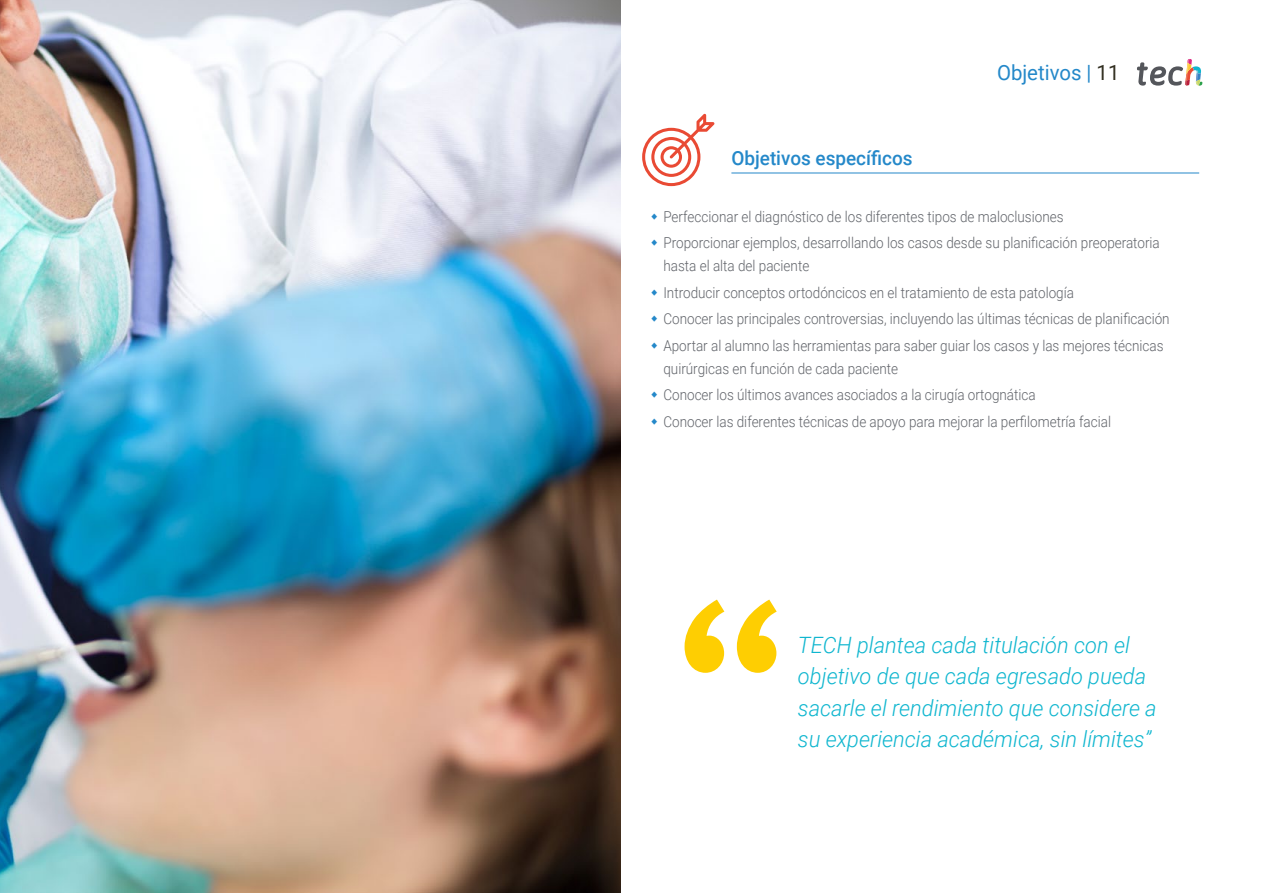
<style>
.page{position:relative;width:1263px;height:893px;background:#fff}
.page>*{position:absolute;margin:0;border:0;box-sizing:border-box;transform-origin:0 0}
.t1{font:italic 300 22.5px/31.5px "Roboto";color:#0fb6cf}
.t2{font:21px "Roboto";color:#2488c9}
.t3{font:500 19.5px "Roboto";color:#2488c9}
.t4{font:300 15px/26.7px "Roboto";color:#61646a;scale:.9 1}
.s1{color:#312e20}
</style>
<div class="page">
<svg style="left:1137px;top:59px;width:65px;height:27px"></svg>
<svg style="left:684px;top:600px;width:93px;height:73px"></svg>
<hr style="left:731px;top:173px;width:468px;height:1px;background:#2488c9">
<svg style="left:642px;top:114px;width:72px;height:72px"></svg>
<img style="left:0;top:0;width:621px;height:893px">
<h3 class="t3" style="left:731px;top:144px;width:183px">Objetivos específicos</h3>
<h2 class="t2" style="left:997px;top:57px;width:124px">Objetivos | <span class="s1">11</span></h2>
<p class="t4" style="left:663px;top:202px;width:553px">Perfeccionar el diagnóstico de los diferentes tipos de maloclusiones<br>Proporcionar ejemplos, desarrollando los casos desde su planificación preoperatoria</p>
<p class="t4" style="left:663px;top:252px;width:564px">hasta el alta del paciente<br>Introducir conceptos ortodóncicos en el tratamiento de esta patología<br>Conocer las principales controversias, incluyendo las últimas técnicas de planificación Aportar al alumno las herramientas para saber guiar los casos y las mejores técnicas</p>
<p class="t4" style="left:663px;top:354px;width:499px">quirúrgicas en función de cada paciente<br>Conocer los últimos avances asociados a la cirugía ortognática<br>Conocer las diferentes técnicas de apoyo para mejorar la perfilometría facial</p>
<h1 class="t1" style="left:798px;top:628px;width:360px">TECH plantea cada titulación con el objetivo de que cada egresado pueda sacarle el rendimiento que considere a su experiencia académica, sin límites”</h1>
</div>
